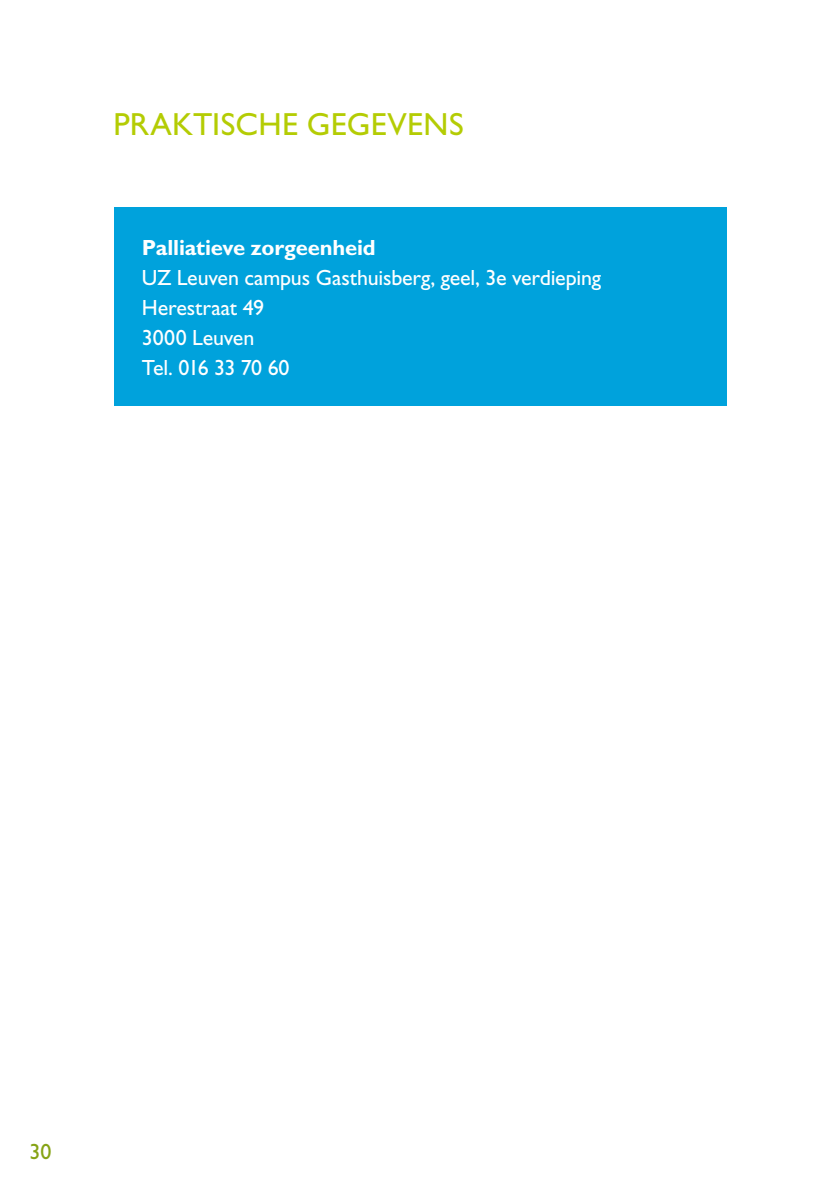
<style>
.page{position:relative;width:840px;height:1191px;background:#fff}
.page>*{position:absolute;margin:0;border:0;box-sizing:border-box;transform-origin:0 0}
.t1{font:32px "Gill Sans Std";letter-spacing:.01em;color:#b4cc04}
.t2{font:22px/30px "Gill Sans Std";letter-spacing:-.01em;color:#fff}
.t3{font:700 22px "Gill Sans Std";letter-spacing:-.01em;color:#fff}
.t4{font:22px "Gill Sans Std";color:#86a315}
</style>
<div class="page">
<div style="left:113px;top:208px;width:613px;height:198px;background:#00a2dc"></div>
<h1 class="t1" style="left:113px;top:106px;width:351px">PRAKTISCHE GEGEVENS</h1>
<p class="t3" style="left:142px;top:235px;width:235px">Palliatieve zorgeenheid</p>
<p class="t2" style="left:142px;top:263px;width:460px">UZ Leuven campus Gasthuisberg, geel, 3e verdieping<br>Herestraat 49<br>3000 Leuven<br>Tel. 016 33 70 60</p>
<p class="t4" style="left:29px;top:1138px;width:23px">30</p>
</div>
